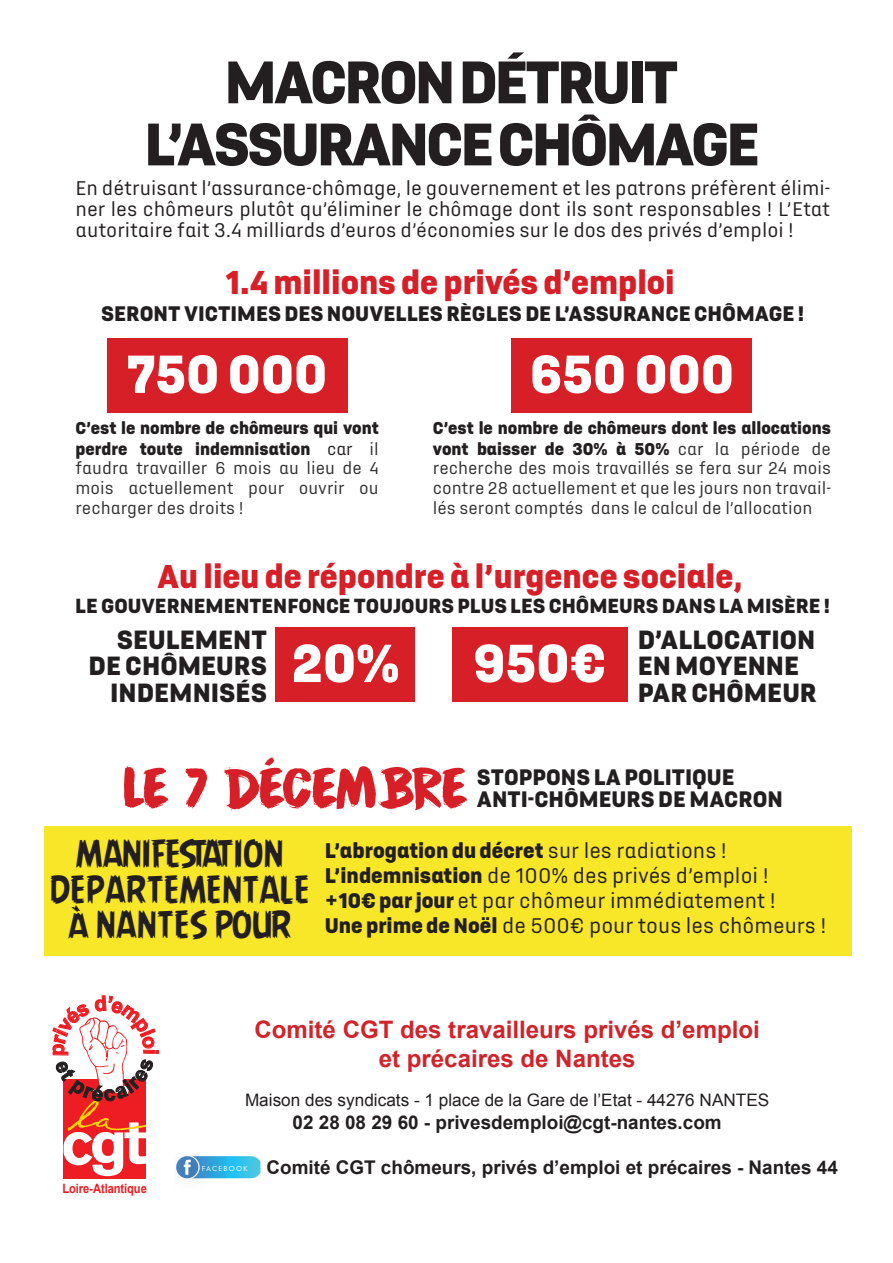
<style>
.page{position:relative;width:893px;height:1263px;background:#fff}
.page>*{position:absolute;margin:0;border:0;box-sizing:border-box;transform-origin:0 0}
.t1{font:800 56.1px "DS Automobiles Office";color:#fff}
.t2{font:35.55px/35.5px "Angry Birds";color:#231f20;text-align:center}
.t3{font:800 34.95px "DS Automobiles Office";color:#d71f27}
.t4{font:800 28.05px/26.5px "DS Automobiles Office";color:#231f20;text-align:right}
.t5{font:700 24px/28.8px "Arial";color:#d1232a;text-align:center}
.t6{font:800 23.85px/22px "DS Automobiles Office";color:#231f20}
.t7{font:22.5px/24.9px "DS Automobiles Office";color:#231f20}
.t8{font:800 22.35px "DS Automobiles Office";color:#231f20}
.t9{font:800 21.75px "DS Automobiles Office";color:#231f20}
.t10{font:21px/21px "DS Automobiles Office";color:#231f20;text-align:justify}
.t11{font:700 18.9px "Arial";color:#231f20}
.t12{font:18.15px/20px "DS Automobiles Office";color:#312f30;text-align:justify}
.t13{font:17.25px "Arial";color:#231f20}
.t14{font:700 12.9px "Arial";letter-spacing:-.01em;color:#ee1d23;scale:.87 1}
.t15{font:6.9px "Futura BT";letter-spacing:.2em;color:#fff}
.s1{font-weight:800;color:#231f20}
.s2{color:#231f20}
.s3{font-family:"DK Cinnabar Brush";font-weight:400;font-size:50.55px;color:#d71f27}
.s4{font-weight:800}
</style>
<div class="page">
<div style="left:44px;top:826px;width:808px;height:130px;background:#f8e629"></div>
<svg style="left:228px;top:61px;width:223px;height:43px"></svg>
<svg style="left:463px;top:52px;width:165px;height:52px"></svg>
<div style="left:632px;top:61px;width:11px;height:42px;background:#231f20"></div>
<svg style="left:645px;top:61px;width:32px;height:42px"></svg>
<svg style="left:148px;top:123px;width:343px;height:43px"></svg>
<svg style="left:500px;top:115px;width:257px;height:51px"></svg>
<div style="left:107px;top:339px;width:241px;height:74px;background:#d71f27"></div>
<div style="left:511px;top:339px;width:241px;height:74px;background:#d71f27"></div>
<div style="left:276px;top:628px;width:139px;height:74px;background:#d71f27"></div>
<div style="left:452px;top:628px;width:175px;height:74px;background:#d71f27"></div>
<div style="left:64px;top:1079px;width:82px;height:100px;background:#ee1d23"></div>
<img style="left:176px;top:1156px;width:47px;height:25px">
<svg style="left:184px;top:1156px;width:76px;height:22px;background:#43b2e0"></svg>
<svg style="left:53px;top:995px;width:106px;height:181px"></svg>
<p class="t10" style="left:75px;top:177px;width:756px">En détruisant l’assurance-chômage, le gouvernement et les patrons préfèrent élimi&shy;ner les chômeurs plutôt qu’éliminer le chômage dont ils sont responsables ! L’Etat autoritaire fait 3.4 milliards d’euros d’économies sur le dos des privés d’emploi !</p>
<h3 class="t3" style="left:225px;top:258px;width:451px">1.4 millions de privés d’emploi</h3>
<p class="t8" style="left:101px;top:298px;width:705px">SERONT VICTIMES DES NOUVELLES RÈGLES DE L’ASSURANCE CHÔMAGE !</p>
<h1 class="t1" style="left:127px;top:336px;width:202px">750 000</h1>
<h1 class="t1" style="left:530px;top:336px;width:206px">650 000</h1>
<p class="t12" style="left:75px;top:417px;width:305px"><span class="s1">C’est le nombre de chômeurs qui vont perdre toute indemnisation</span> <span class="s2">car</span> il faudra travailler 6 mois au lieu de 4 mois actuellement pour ouvrir ou recharger des droits !</p>
<p class="t12" style="left:433px;top:417px;width:400px"><span class="s1">C’est le nombre de chômeurs dont les allocations vont baisser de 30% à 50%</span> car la période de recherche des mois travaillés se fera sur 24 mois contre 28 actuellement et que les jours non travail&shy;lés seront comptés dans le calcul de l’allocation</p>
<h3 class="t3" style="left:157px;top:553px;width:587px">Au lieu de répondre à l’urgence sociale,</h3>
<p class="t9" style="left:75px;top:591px;width:756px">LE GOUVERNEMENTENFONCE TOUJOURS PLUS LES CHÔMEURS DANS LA MISÈRE !</p>
<h3 class="t4" style="left:89px;top:624px;width:180px">SEULEMENT<br>DE CHÔMEURS<br>INDEMNISÉS</h3>
<h3 class="t4" style="left:638px;top:624px;width:181px;text-align:left">D’ALLOCATION<br>EN MOYENNE<br>PAR CHÔMEUR</h3>
<h1 class="t1" style="left:292px;top:625px;width:109px">20%</h1>
<h1 class="t1" style="left:473px;top:625px;width:135px">950€</h1>
<h3 class="t6" style="left:123px;top:764px;width:662px;text-indent:354px">STOPPONS LA POLITIQUE<br><span class="s3">LE 7 DÉCEMBRE</span> ANTI-CHÔMEURS DE MACRON</h3>
<h2 class="t2" style="left:50px;top:834px;width:262px">MANIFESTATION<br>DEPARTEMENTALE<br>À NANTES POUR</h2>
<p class="t7" style="left:325px;top:838px;width:503px"><span class="s4">L’abrogation du décret</span> sur les radiations !<br><span class="s4">L’indemnisation</span> de 100% des privés d’emploi !<br><span class="s4">+10€ par jour</span> et par chômeur immédiatement !<br><span class="s4">Une prime de Noël</span> de 500€ pour tous les chômeurs !</p>
<p class="t14" style="left:62px;top:1180px;width:99px">Loire-Atlantique</p>
<h3 class="t5" style="left:254px;top:1016px;width:507px">Comité CGT des travailleurs privés d’emploi et précaires de Nantes</h3>
<p class="t13" style="left:245px;top:1089px;width:526px">Maison des syndicats - 1 place de la Gare de l’Etat - 44276 NANTES</p>
<p class="t11" style="left:293px;top:1110px;width:431px">02 28 08 29 60 - privesdemploi@cgt-nantes.com</p>
<p class="t15" style="left:202px;top:1164px;width:47px">FACEBOOK</p>
<p class="t11" style="left:266px;top:1155px;width:573px">Comité CGT chômeurs, privés d’emploi et précaires - Nantes 44</p>
</div>
